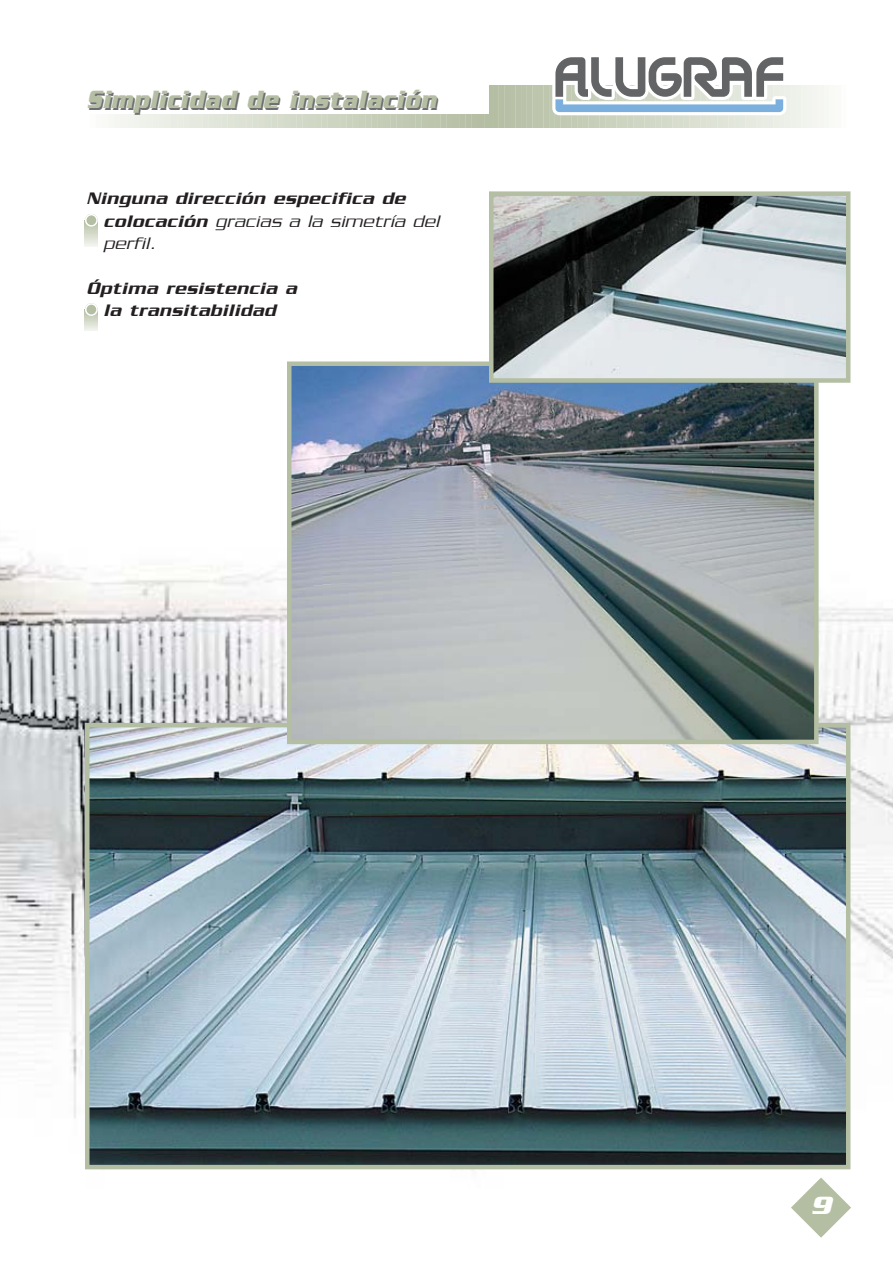
<style>
.page{position:relative;width:893px;height:1263px;background:#fff}
.page>*{position:absolute;margin:0;border:0;box-sizing:border-box;transform-origin:0 0}
.t1{font:italic 700 27px "Serpentine";color:#6d6f71;scale:.8 1}
.t2{font:italic 700 27px "Serpentine";color:#fff}
.t3{font:italic 500 18px/22.5px "Serpentine";color:#231f20}
.s1{font-weight:300}
</style>
<div class="page">
<img style="left:0;top:496px;width:893px;height:682px">
<img style="left:90px;top:728px;width:755px;height:436px">
<div style="left:85px;top:723px;width:765px;height:446px;border:4px solid #b4bea2"></div>
<svg style="left:791px;top:1178px;width:60px;height:60px"></svg>
<img style="left:292px;top:366px;width:521px;height:373px">
<div style="left:287px;top:361px;width:531px;height:383px;border:4px solid #b4bea2"></div>
<svg style="left:109px;top:115px;width:379px;height:13px;background:#d4dac9"></svg>
<hr style="left:489px;top:85px;width:2px;height:43px;background:#b4bea2">
<hr style="left:495px;top:85px;width:2px;height:43px;background:#b5bea3">
<hr style="left:500px;top:85px;width:2px;height:43px;background:#b6bfa4">
<hr style="left:506px;top:85px;width:2px;height:43px;background:#b7c0a6">
<hr style="left:512px;top:85px;width:2px;height:43px;background:#b8c1a7">
<hr style="left:517px;top:85px;width:2px;height:43px;background:#b9c2a8">
<hr style="left:523px;top:85px;width:2px;height:43px;background:#bac3a9">
<hr style="left:528px;top:85px;width:2px;height:43px;background:#bbc4ab">
<hr style="left:534px;top:85px;width:2px;height:43px;background:#bdc5ac">
<hr style="left:540px;top:85px;width:2px;height:43px;background:#bdc6ad">
<hr style="left:545px;top:85px;width:2px;height:43px;background:#bec6ae">
<hr style="left:551px;top:85px;width:2px;height:43px;background:#bfc8b0">
<hr style="left:556px;top:85px;width:3px;height:43px;background:#c0c8b1">
<hr style="left:562px;top:85px;width:2px;height:43px;background:#c2c9b2">
<hr style="left:568px;top:85px;width:2px;height:43px;background:#c2cab3">
<hr style="left:573px;top:85px;width:2px;height:43px;background:#c3cbb5">
<hr style="left:579px;top:85px;width:2px;height:43px;background:#c5ccb6">
<hr style="left:585px;top:85px;width:2px;height:43px;background:#c5cdb7">
<hr style="left:590px;top:85px;width:2px;height:43px;background:#c7ceb8">
<hr style="left:596px;top:85px;width:2px;height:43px;background:#c7cfba">
<hr style="left:601px;top:85px;width:2px;height:43px;background:#c8d0bb">
<hr style="left:607px;top:85px;width:2px;height:43px;background:#cad1bc">
<hr style="left:613px;top:85px;width:2px;height:43px;background:#cad2be">
<hr style="left:618px;top:85px;width:2px;height:43px;background:#ccd3bf">
<hr style="left:624px;top:85px;width:2px;height:43px;background:#cdd4c0">
<hr style="left:629px;top:85px;width:2px;height:43px;background:#cdd4c1">
<hr style="left:635px;top:85px;width:2px;height:43px;background:#cfd6c3">
<hr style="left:641px;top:85px;width:2px;height:43px;background:#d0d6c4">
<hr style="left:646px;top:85px;width:2px;height:43px;background:#d1d7c5">
<hr style="left:652px;top:85px;width:2px;height:43px;background:#d2d8c7">
<hr style="left:657px;top:85px;width:2px;height:43px;background:#d3d9c8">
<hr style="left:663px;top:85px;width:2px;height:43px;background:#d4dac9">
<hr style="left:669px;top:85px;width:2px;height:43px;background:#d5dbcb">
<hr style="left:674px;top:85px;width:2px;height:43px;background:#d7dccc">
<hr style="left:680px;top:85px;width:2px;height:43px;background:#d7ddcd">
<hr style="left:685px;top:85px;width:2px;height:43px;background:#d8decf">
<hr style="left:691px;top:85px;width:2px;height:43px;background:#dadfd0">
<hr style="left:697px;top:85px;width:2px;height:43px;background:#dae0d2">
<hr style="left:702px;top:85px;width:2px;height:43px;background:#dce1d3">
<hr style="left:708px;top:85px;width:2px;height:43px;background:#dde2d4">
<hr style="left:713px;top:85px;width:2px;height:43px;background:#dde3d6">
<hr style="left:719px;top:85px;width:2px;height:43px;background:#dfe4d7">
<hr style="left:725px;top:85px;width:2px;height:43px;background:#e0e5d9">
<hr style="left:730px;top:85px;width:2px;height:43px;background:#e2e6da">
<hr style="left:736px;top:85px;width:2px;height:43px;background:#e2e7db">
<hr style="left:741px;top:85px;width:3px;height:43px;background:#e3e7dd">
<hr style="left:747px;top:85px;width:2px;height:43px;background:#e5e9de">
<hr style="left:753px;top:85px;width:2px;height:43px;background:#e5e9e0">
<hr style="left:758px;top:85px;width:2px;height:43px;background:#e7ebe1">
<hr style="left:764px;top:85px;width:2px;height:43px;background:#e8ece3">
<hr style="left:770px;top:85px;width:2px;height:43px;background:#e9ece4">
<hr style="left:775px;top:85px;width:2px;height:43px;background:#ebeee5">
<hr style="left:781px;top:85px;width:2px;height:43px;background:#ebefe7">
<hr style="left:786px;top:85px;width:2px;height:43px;background:#edf0e8">
<hr style="left:792px;top:85px;width:2px;height:43px;background:#eef1ea">
<hr style="left:798px;top:85px;width:2px;height:43px;background:#eff2eb">
<hr style="left:803px;top:85px;width:2px;height:43px;background:#f1f3ed">
<hr style="left:809px;top:85px;width:2px;height:43px;background:#f2f4ef">
<hr style="left:814px;top:85px;width:2px;height:43px;background:#f4f5f1">
<hr style="left:820px;top:85px;width:2px;height:43px;background:#f5f6f2">
<hr style="left:826px;top:85px;width:2px;height:43px;background:#f6f8f4">
<hr style="left:831px;top:85px;width:2px;height:43px;background:#f9f9f6">
<hr style="left:837px;top:85px;width:2px;height:43px;background:#fafbf9">
<svg style="left:552px;top:57px;width:234px;height:58px"></svg>
<svg style="left:85px;top:214px;width:13px;height:33px"></svg>
<svg style="left:85px;top:303px;width:13px;height:28px"></svg>
<img style="left:494px;top:196px;width:351px;height:182px">
<div style="left:489px;top:191px;width:361px;height:192px;border:4px solid #b4bea2"></div>
<h1 class="t1" style="left:88px;top:93px;width:444px">Simplicidad de instalación</h1>
<p class="t3" style="left:103px;top:189px;width:341px;text-indent:-17px">Ninguna dirección especifica de colocación <span class="s1">gracias a la simetría del perfil.</span></p>
<p class="t3" style="left:86px;top:278px;width:215px;text-align:center">Óptima resistencia a la transitabilidad</p>
<h1 class="t2" style="left:810px;top:1197px;width:27px">9</h1>
</div>
